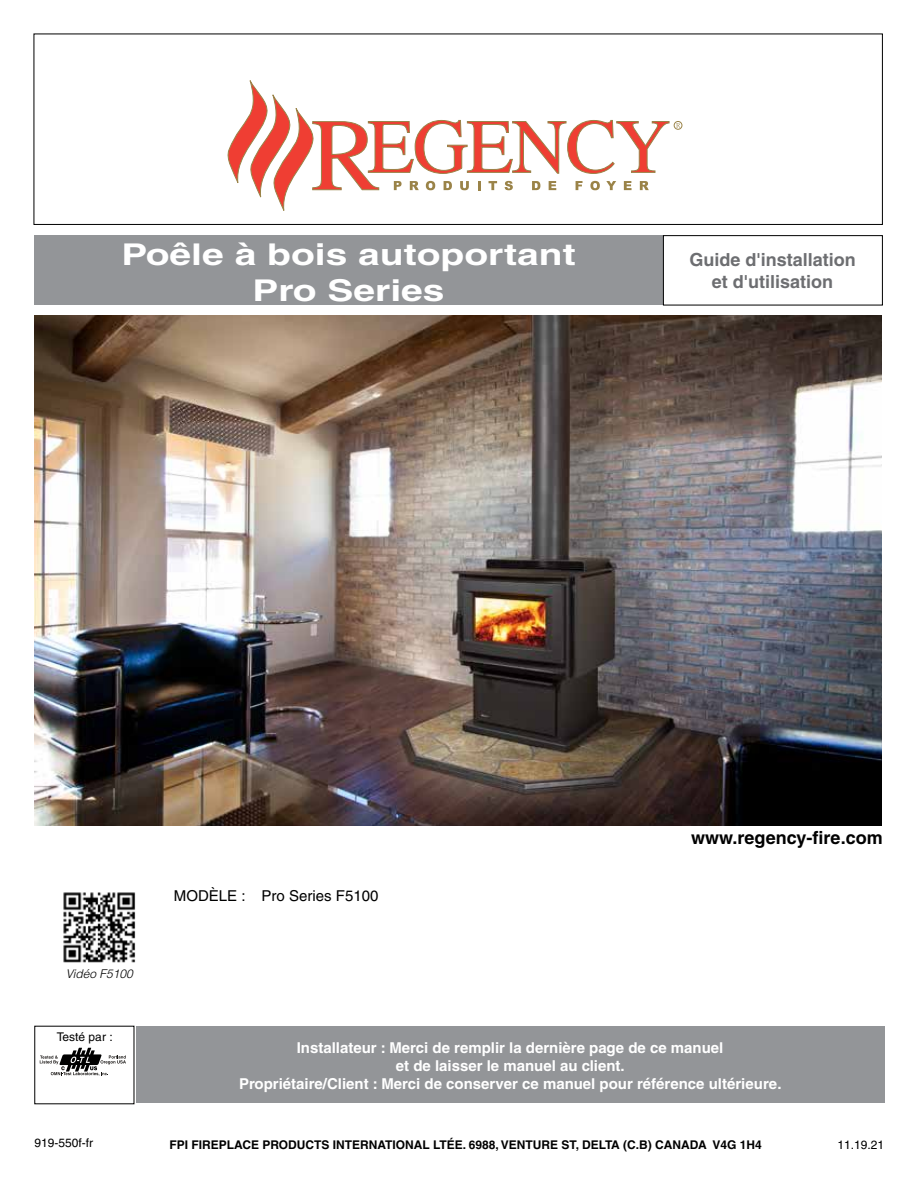
<style>
.page{position:relative;width:918px;height:1188px;background:#fff}
.page>*{position:absolute;margin:0;border:0;box-sizing:border-box;transform-origin:0 0}
.t1{font:700 30px/36px "Helvetica";color:#fff;text-align:center;scale:1.3 1}
.t2{font:700 18px/21.6px "Helvetica";color:#6d6e71;text-align:center}
.t3{font:700 18px "Helvetica";color:#000}
.t4{font:700 15px/18px "Helvetica";color:#fff;text-align:center}
.t5{font:15px "Helvetica";color:#000}
.t6{font:700 12px "Helvetica";color:#000}
.t7{font:12px "Helvetica";color:#000}
.t8{font:italic 300 12px "Helvetica";color:#000}
</style>
<div class="page">
<div style="left:34px;top:235px;width:629px;height:70px;background:#939598"></div>
<div style="left:136px;top:1026px;width:748px;height:77px;background:#939598"></div>
<div style="left:34px;top:34px;width:849px;height:191px;border:1px solid #000"></div>
<div style="left:663px;top:235px;width:220px;height:70px;border:1px solid #000"></div>
<svg style="left:40px;top:1048px;width:86px;height:28px"></svg>
<svg style="left:228px;top:80px;width:442px;height:131px"></svg>
<svg style="left:676px;top:123px;width:4px;height:5px"></svg>
<div style="left:674px;top:121px;width:8px;height:9px;border:1px solid #9a8348;border-radius:50%"></div>
<img style="left:34px;top:315px;width:848px;height:510px">
<img style="left:63px;top:892px;width:73px;height:71px">
<h1 class="t1" style="left:121px;top:236px;width:351px">Poêle à bois autoportant<br>Pro Series</h1>
<p class="t2" style="left:689px;top:249px;width:168px">Guide d'installation et d'utilisation</p>
<p class="t8" style="left:66px;top:967px;width:69px">Vidéo F5100</p>
<p class="t5" style="left:174px;top:887px;width:206px">MODÈLE : Pro Series F5100</p>
<p class="t3" style="left:691px;top:827px;width:193px">www.regency-fire.com</p>
<p class="t7" style="left:57px;top:1030px;width:57px">Testé par :</p>
<p class="t4" style="left:239px;top:1038px;width:544px">Installateur : Merci de remplir la dernière page de ce manuel<br>et de laisser le manuel au client.<br>Propriétaire/Client : Merci de conserver ce manuel pour référence ultérieure.</p>
<p class="t7" style="left:35px;top:1136px;width:60px">919-550f-fr</p>
<p class="t6" style="left:170px;top:1137px;width:594px">FPI FIREPLACE PRODUCTS INTERNATIONAL LTÉE. 6988, VENTURE ST, DELTA (C.B) CANADA V4G 1H4</p>
<p class="t7" style="left:838px;top:1138px;width:48px">11.19.21</p>
</div>
